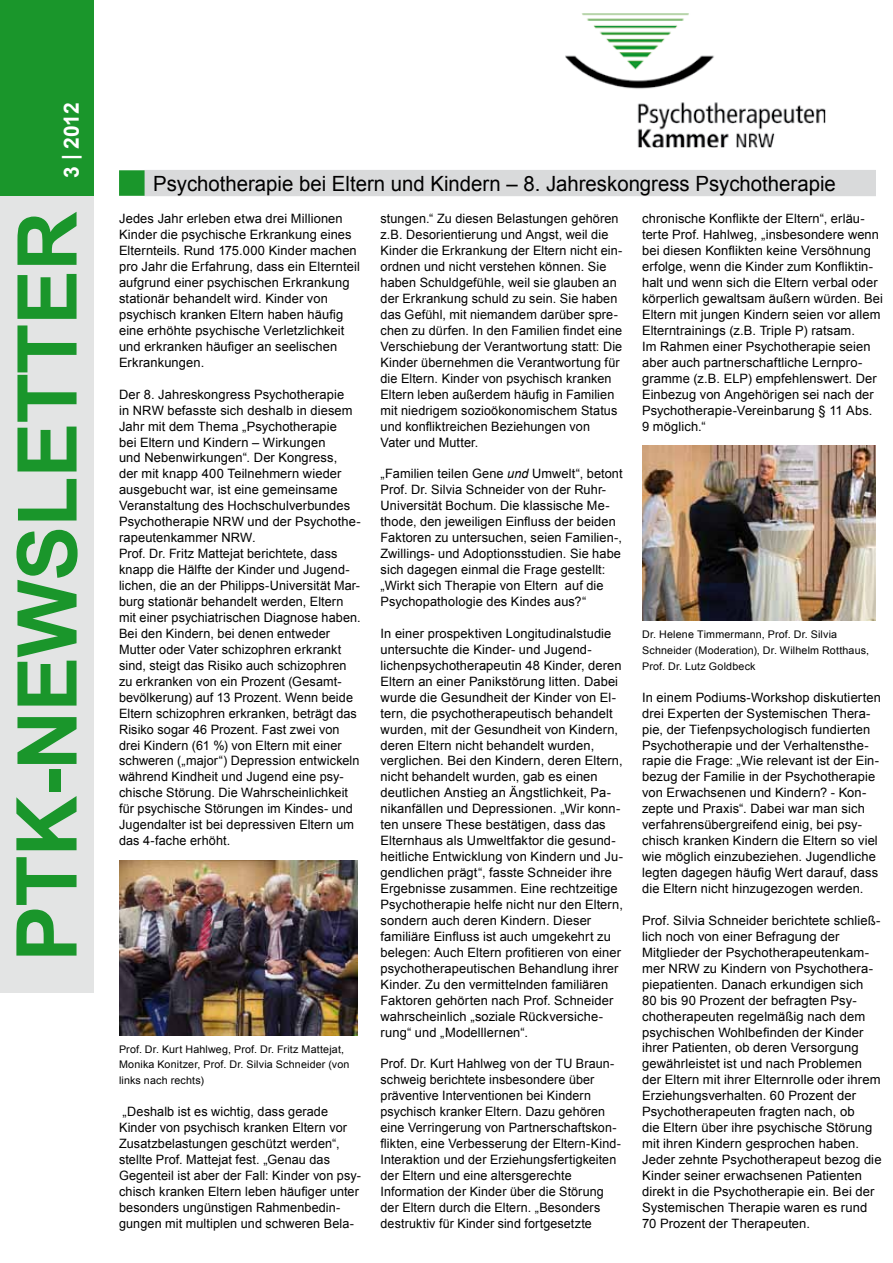
<style>
.page{position:relative;width:893px;height:1263px;background:#fff}
.page>*{position:absolute;margin:0;border:0;box-sizing:border-box;transform-origin:0 0}
.t1{font:700 82.5px "Arial";letter-spacing:-.015em;color:#1a962b}
.t2{font:21px "Arial";color:#000}
.t3{font:700 21px "Arial";color:#fff}
.t4{font:12.9px/15.9px "Arial";letter-spacing:.01em;color:#000}
.t5{font:10.5px/15.9px "Arial";letter-spacing:.015em;color:#000}
.s1{font-size:84px}
.s2{font-style:italic}
</style>
<div class="page">
<img style="left:565px;top:55px;width:260px;height:92px">
<img style="left:581px;top:14px;width:121px;height:59px">
<div style="left:0;top:196px;width:94px;height:797px;background:#e3e4e4"></div>
<div style="left:0;top:0;width:94px;height:196px;background:#1a962b"></div>
<div style="left:119px;top:170px;width:717px;height:26px;background:#1a962b"></div>
<div style="left:145px;top:170px;width:731px;height:26px;background:#d9dadb"></div>
<img style="left:119px;top:860px;width:238px;height:175px">
<img style="left:642px;top:445px;width:234px;height:176px">
<h2 class="t3" style="left:57px;top:178px;width:77px;rotate:-90deg">3 | 2012</h2>
<h1 class="t1" style="left:-7px;top:962px;width:752px;rotate:-90deg"><span class="s1">PTK-</span>NewsletteR</h1>
<h2 class="t2" style="left:153px;top:170px;width:684px">Psychotherapie bei Eltern und Kindern – 8. Jahreskongress Psychotherapie</h2>
<p class="t4" style="left:119px;top:211px;width:242px">Jedes Jahr erleben etwa drei Millionen Kinder die psychische Erkrankung eines Elternteils. Rund 175.000 Kinder machen pro Jahr die Erfahrung, dass ein Elternteil aufgrund einer psychischen Erkrankung stationär behandelt wird. Kinder von psychisch kranken Eltern haben häufig eine erhöhte psychische Verletzlichkeit und erkranken häufiger an seelischen Erkrankungen.</p>
<p class="t4" style="left:119px;top:386px;width:243px">Der 8. Jahreskongress Psychotherapie<br>in NRW befasste sich deshalb in diesem Jahr mit dem Thema „Psychotherapie<br>bei Eltern und Kindern – Wirkungen<br>und Nebenwirkungen“. Der Kongress,<br>der mit knapp 400 Teilnehmern wieder ausgebucht war, ist eine gemeinsame Veranstaltung des Hochschulverbundes Psychotherapie NRW und der Psychothe&shy;rapeutenkammer NRW.<br>Prof. Dr. Fritz Mattejat berichtete, dass knapp die Hälfte der Kinder und Jugend&shy;lichen, die an der Philipps-Universität Mar&shy;burg stationär behandelt werden, Eltern mit einer psychiatrischen Diagnose haben.<br>Bei den Kindern, bei denen entweder Mutter oder Vater schizophren erkrankt sind, steigt das Risiko auch schizophren zu erkranken von ein Prozent (Gesamt&shy;bevölkerung) auf 13 Prozent. Wenn beide Eltern schizophren erkranken, beträgt das Risiko sogar 46 Prozent. Fast zwei von drei Kindern (61 %) von Eltern mit einer schweren („major“) Depression entwickeln während Kindheit und Jugend eine psy&shy;chische Störung. Die Wahrscheinlichkeit für psychische Störungen im Kindes- und Jugendalter ist bei depressiven Eltern um das 4-fache erhöht.</p>
<p class="t4" style="left:381px;top:211px;width:243px">stungen.“ Zu diesen Belastungen gehören z.B. Desorientierung und Angst, weil die Kinder die Erkrankung der Eltern nicht ein&shy;ordnen und nicht verstehen können. Sie haben Schuldgefühle, weil sie glauben an der Erkrankung schuld zu sein. Sie haben das Gefühl, mit niemandem darüber spre&shy;chen zu dürfen. In den Familien findet eine Verschiebung der Verantwortung statt: Die Kinder übernehmen die Verantwortung für die Eltern. Kinder von psychisch kranken Eltern leben außerdem häufig in Familien mit niedrigem sozioökonomischem Status und konfliktreichen Beziehungen von Vater und Mutter.</p>
<p class="t4" style="left:381px;top:466px;width:243px">„Familien teilen Gene <span class="s2">und</span> Umwelt“, betont Prof. Dr. Silvia Schneider von der Ruhr-Universität Bochum. Die klassische Me&shy;thode, den jeweiligen Einfluss der beiden Faktoren zu untersuchen, seien Familien-, Zwillings- und Adoptionsstudien. Sie habe sich dagegen einmal die Frage gestellt: „Wirkt sich Therapie von Eltern auf die Psychopathologie des Kindes aus?“</p>
<p class="t4" style="left:381px;top:625px;width:244px">In einer prospektiven Longitudinalstudie untersuchte die Kinder- und Jugend&shy;lichenpsychotherapeutin 48 Kinder, deren Eltern an einer Panikstörung litten. Dabei wurde die Gesundheit der Kinder von El&shy;tern, die psychotherapeutisch behandelt wurden, mit der Gesundheit von Kindern, deren Eltern nicht behandelt wurden, verglichen. Bei den Kindern, deren Eltern, nicht behandelt wurden, gab es einen deutlichen Anstieg an Ängstlichkeit, Pa&shy;nikanfällen und Depressionen. „Wir konn&shy;ten unsere These bestätigen, dass das Elternhaus als Umweltfaktor die gesund&shy;heitliche Entwicklung von Kindern und Ju&shy;gendlichen prägt“, fasste Schneider ihre Ergebnisse zusammen. Eine rechtzeitige Psychotherapie helfe nicht nur den Eltern, sondern auch deren Kindern. Dieser familiäre Einfluss ist auch umgekehrt zu belegen: Auch Eltern profitieren von einer psychotherapeutischen Behandlung ihrer Kinder. Zu den vermittelnden familiären Faktoren gehörten nach Prof. Schneider wahrscheinlich „soziale Rückversiche&shy;rung“ und „Modelllernen“.</p>
<p class="t4" style="left:381px;top:1056px;width:242px">Prof. Dr. Kurt Hahlweg von der TU Braun&shy;schweig berichtete insbesondere über präventive Interventionen bei Kindern psychisch kranker Eltern. Dazu gehören eine Verringerung von Partnerschaftskon&shy;flikten, eine Verbesserung der Eltern-Kind-Interaktion und der Erziehungsfertigkeiten der Eltern und eine altersgerechte Information der Kinder über die Störung der Eltern durch die Eltern. „Besonders destruktiv für Kinder sind fortgesetzte</p>
<p class="t4" style="left:642px;top:211px;width:242px">chronische Konflikte der Eltern“, erläu&shy;terte Prof. Hahlweg, „insbesondere wenn bei diesen Konflikten keine Versöhnung erfolge, wenn die Kinder zum Konfliktin&shy;halt und wenn sich die Eltern verbal oder körperlich gewaltsam äußern würden. Bei Eltern mit jungen Kindern seien vor allem Elterntrainings (z.B. Triple P) ratsam.<br>Im Rahmen einer Psychotherapie seien aber auch partnerschaftliche Lernpro&shy;gramme (z.B. ELP) empfehlenswert. Der Einbezug von Angehörigen sei nach der Psychotherapie-Vereinbarung § 11 Abs.<br>9 möglich.“</p>
<p class="t5" style="left:642px;top:626px;width:229px">Dr. Helene Timmermann, Prof. Dr. Silvia<br>Schneider (Moderation), Dr. Wilhelm Rotthaus,<br>Prof. Dr. Lutz Goldbeck</p>
<p class="t4" style="left:642px;top:689px;width:240px">In einem Podiums-Workshop diskutierten drei Experten der Systemischen Thera&shy;pie, der Tiefenpsychologisch fundierten Psychotherapie und der Verhaltensthe&shy;rapie die Frage: „Wie relevant ist der Ein&shy;bezug der Familie in der Psychotherapie von Erwachsenen und Kindern? - Kon&shy;zepte und Praxis“. Dabei war man sich verfahrensübergreifend einig, bei psy&shy;chisch kranken Kindern die Eltern so viel wie möglich einzubeziehen. Jugendliche legten dagegen häufig Wert darauf, dass die Eltern nicht hinzugezogen werden.</p>
<p class="t4" style="left:642px;top:912px;width:241px">Prof. Silvia Schneider berichtete schließ&shy;lich noch von einer Befragung der Mitglieder der Psychotherapeutenkam&shy;mer NRW zu Kindern von Psychothera&shy;piepatienten. Danach erkundigen sich<br>80 bis 90 Prozent der befragten Psy&shy;chotherapeuten regelmäßig nach dem psychischen Wohlbefinden der Kinder ihrer Patienten, ob deren Versorgung gewährleistet ist und nach Problemen der Eltern mit ihrer Elternrolle oder ihrem Erziehungsverhalten. 60 Prozent der Psychotherapeuten fragten nach, ob<br>die Eltern über ihre psychische Störung mit ihren Kindern gesprochen haben.<br>Jeder zehnte Psychotherapeut bezog die Kinder seiner erwachsenen Patienten direkt in die Psychotherapie ein. Bei der Systemischen Therapie waren es rund 70 Prozent der Therapeuten.</p>
<p class="t5" style="left:119px;top:1041px;width:232px">Prof. Dr. Kurt Hahlweg, Prof. Dr. Fritz Mattejat,<br>Monika Konitzer, Prof. Dr. Silvia Schneider (von links nach rechts)</p>
<p class="t4" style="left:119px;top:1104px;width:243px">„Deshalb ist es wichtig, dass gerade Kinder von psychisch kranken Eltern vor Zusatzbelastungen geschützt werden“, stellte Prof. Mattejat fest. „Genau das Gegenteil ist aber der Fall: Kinder von psy&shy;chisch kranken Eltern leben häufiger unter besonders ungünstigen Rahmenbedin&shy;gungen mit multiplen und schweren Bela-</p>
</div>
